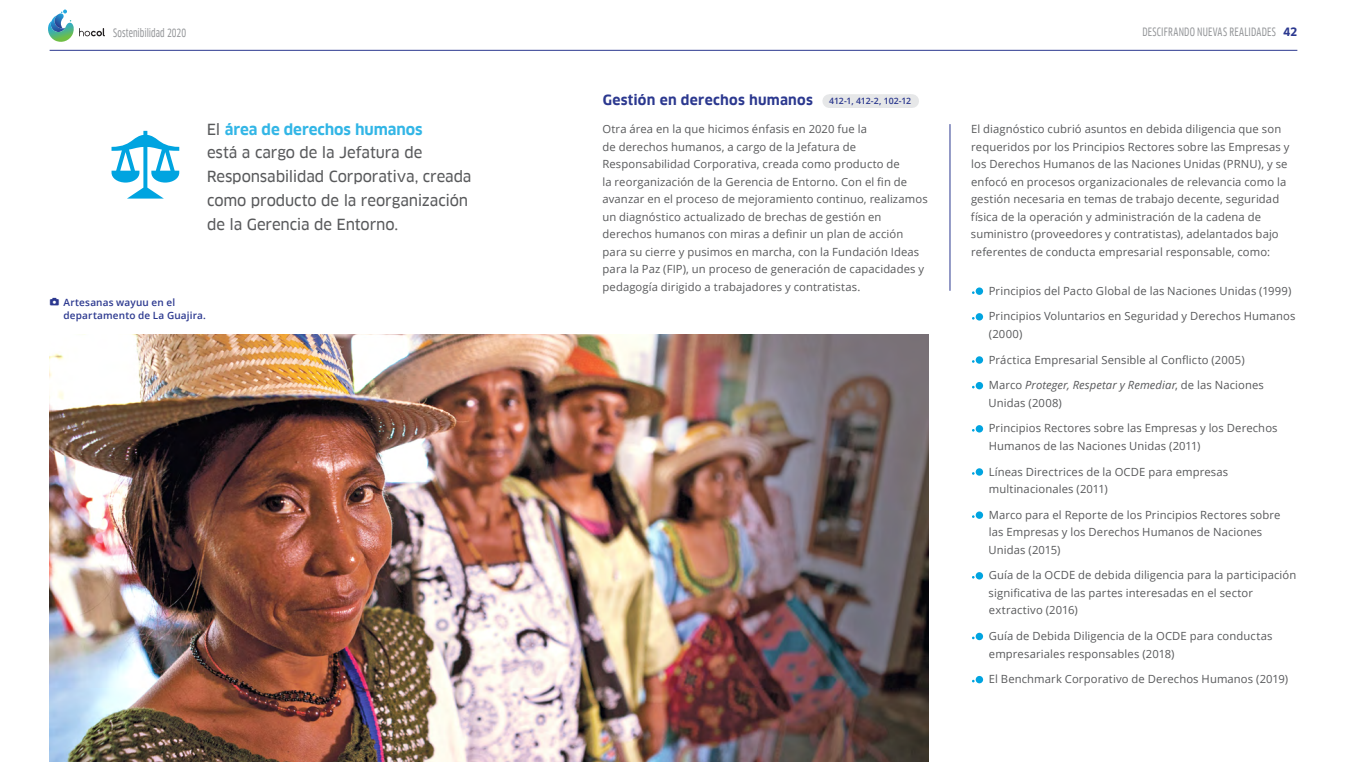
<style>
.page{position:relative;width:1347px;height:762px;background:#fff}
.page>*{position:absolute;margin:0;border:0;box-sizing:border-box;transform-origin:0 0}
.destacado{font:15px/23.8px "Clan Pro News";letter-spacing:-.01em;color:#58595b}
.T3{font:700 13.75px "Clan Pro";letter-spacing:.02em;color:#2b388f}
.Texto_fondo{font:11.25px/17.5px "Open Sans";letter-spacing:.01em;color:#58595b}
.MOTA{font:11.25px/17.5px "Open Sans";letter-spacing:.01em;color:#58595b}
.t1{font:11.25px "Clan Pro Cond News";letter-spacing:.015em;color:#939598}
.pie_foto{font:600 10px/12.5px "Open Sans";letter-spacing:.015em;color:#2b388f}
.gri{font:600 8.75px "Open Sans";letter-spacing:-.01em;color:#2b388f}
.s1{font-family:"Clan Pro";font-weight:700;color:#2b388f}
.s2{font-family:"Clan Pro";font-weight:700;color:#33b6e6}
.s3{font-family:"camara";font-weight:400;font-size:8.75px}
.s4{font-style:italic}
</style>
<div class="page">
<img style="left:50px;top:334px;width:878px;height:428px">
<div style="left:975px;top:287px;width:8px;height:8px;background:#00a4e0;border-radius:50%"></div>
<div style="left:975px;top:313px;width:8px;height:7px;background:#00a4e0;border-radius:50%"></div>
<svg style="left:975px;top:356px;width:8px;height:8px"></svg>
<div style="left:975px;top:382px;width:8px;height:7px;background:#00a4e0;border-radius:50%"></div>
<div style="left:975px;top:425px;width:8px;height:7px;background:#00a4e0;border-radius:50%"></div>
<svg style="left:975px;top:468px;width:8px;height:8px"></svg>
<div style="left:975px;top:511px;width:8px;height:8px;background:#00a4e0;border-radius:50%"></div>
<div style="left:975px;top:572px;width:8px;height:7px;background:#00a4e0;border-radius:50%"></div>
<div style="left:975px;top:633px;width:8px;height:7px;background:#00a4e0;border-radius:50%"></div>
<div style="left:975px;top:676px;width:8px;height:7px;background:#00a4e0;border-radius:50%"></div>
<hr style="left:949px;top:124px;width:1px;height:167px;background:#2b388f">
<svg style="left:111px;top:131px;width:68px;height:68px"></svg>
<div style="left:829px;top:94px;width:82px;height:14px;background:#e6e7e8"></div>
<svg style="left:911px;top:94px;width:1px;height:14px"></svg>
<hr style="left:50px;top:50px;width:1247px;height:1px;background:#2b388f">
<svg style="left:48px;top:10px;width:57px;height:32px"></svg>
<p class="t1" style="left:113px;top:26px;width:74px">Sostenibilidad 2020</p>
<p class="t1" style="left:1142px;top:25px;width:156px">DESCIFRANDO NUEVAS REALIDADES <span class="s1">42</span></p>
<p class="destacado" style="left:207px;top:117px;width:266px">El <span class="s2">área de derechos humanos<br></span>está a cargo de la Jefatura de<br>Responsabilidad Corporativa, creada como producto de la reorganización de la Gerencia de Entorno.</p>
<p class="pie_foto" style="left:64px;top:296px;width:144px;text-indent:-14px"><span class="s3">A</span> Artesanas wayuu en el departamento de La Guajira.</p>
<p class="T3" style="left:602px;top:92px;width:212px">Gestión en derechos humanos</p>
<p class="Texto_fondo" style="left:602px;top:120px;width:327px">Otra área en la que hicimos énfasis en 2020 fue la<br>de derechos humanos, a cargo de la Jefatura de Responsabilidad Corporativa, creada como producto de<br>la reorganización de la Gerencia de Entorno. Con el fin de avanzar en el proceso de mejoramiento continuo, realizamos un diagnóstico actualizado de brechas de gestión en derechos humanos con miras a definir un plan de acción para su cierre y pusimos en marcha, con la Fundación Ideas para la Paz (FIP), un proceso de generación de capacidades y pedagogía dirigido a trabajadores y contratistas.</p>
<p class="Texto_fondo" style="left:971px;top:120px;width:320px">El diagnóstico cubrió asuntos en debida diligencia que son requeridos por los Principios Rectores sobre las Empresas y los Derechos Humanos de las Naciones Unidas (PRNU), y se enfocó en procesos organizacionales de relevancia como la gestión necesaria en temas de trabajo decente, seguridad física de la operación y administración de la cadena de suministro (proveedores y contratistas), adelantados bajo referentes de conducta empresarial responsable, como:</p>
<p class="gri" style="left:829px;top:95px;width:84px">412-1, 412-2, 102-12</p>
<p class="MOTA" style="left:988px;top:282px;width:304px">Principios del Pacto Global de las Naciones Unidas (1999)</p>
<p class="MOTA" style="left:988px;top:307px;width:308px">Principios Voluntarios en Seguridad y Derechos Humanos (2000)</p>
<p class="MOTA" style="left:988px;top:350px;width:257px">Práctica Empresarial Sensible al Conflicto (2005)</p>
<p class="MOTA" style="left:988px;top:376px;width:277px">Marco <span class="s4">Proteger, Respetar y Remediar</span>, de las Naciones<br>Unidas (2008)</p>
<p class="MOTA" style="left:988px;top:419px;width:290px">Principios Rectores sobre las Empresas y los Derechos<br>Humanos de las Naciones Unidas (2011)</p>
<p class="MOTA" style="left:988px;top:462px;width:241px">Líneas Directrices de la OCDE para empresas multinacionales (2011)</p>
<p class="MOTA" style="left:988px;top:505px;width:293px">Marco para el Reporte de los Principios Rectores sobre las Empresas y los Derechos Humanos de Naciones<br>Unidas (2015)</p>
<p class="MOTA" style="left:988px;top:566px;width:309px">Guía de la OCDE de debida diligencia para la participación significativa de las partes interesadas en el sector extractivo (2016)</p>
<p class="MOTA" style="left:988px;top:627px;width:285px">Guía de Debida Diligencia de la OCDE para conductas empresariales responsables (2018)</p>
<p class="Texto_fondo" style="left:988px;top:670px;width:301px">El Benchmark Corporativo de Derechos Humanos (2019)</p>
</div>
